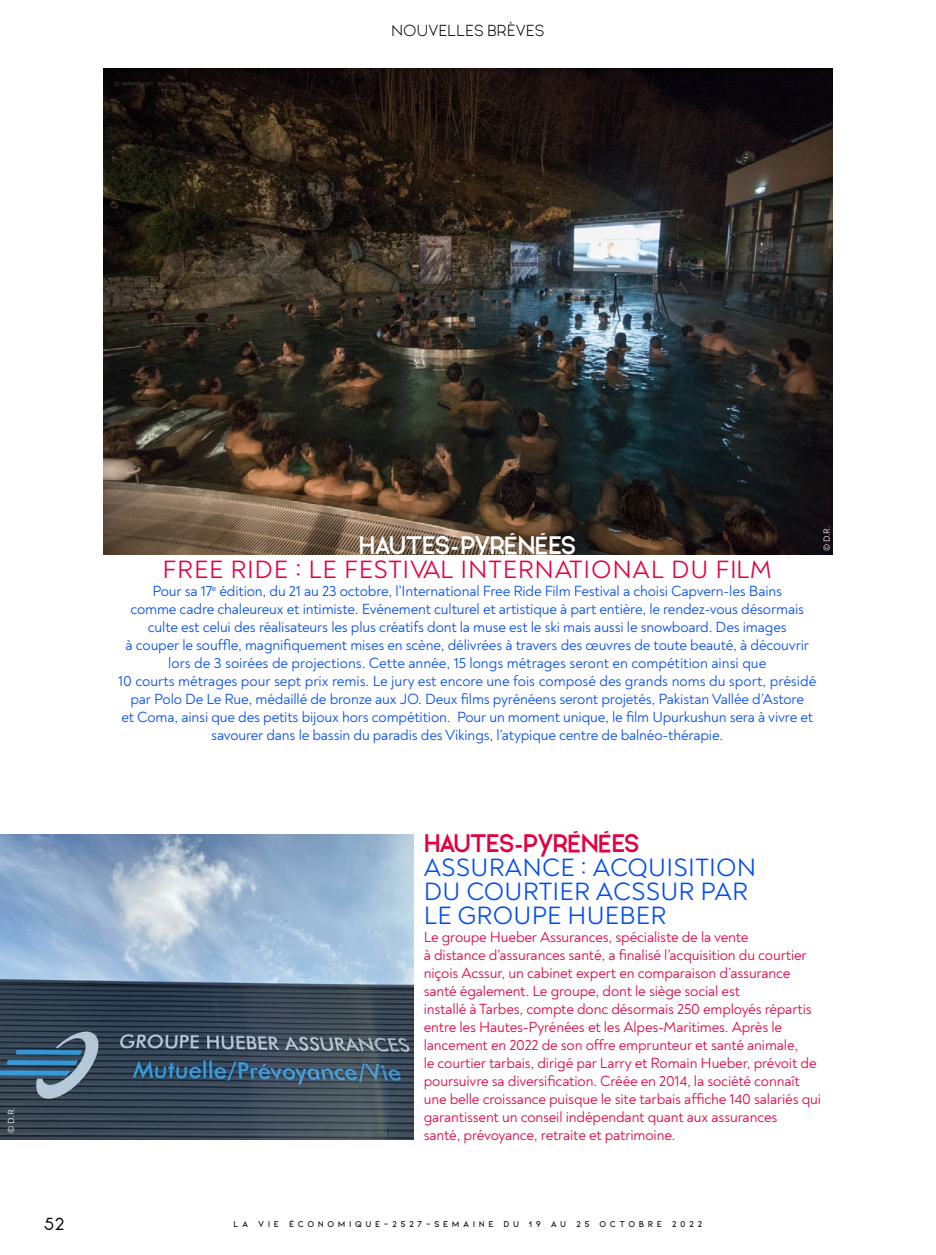
<style>
.page{position:relative;width:936px;height:1255px;background:#fff}
.page>*{position:absolute;margin:0;border:0;box-sizing:border-box;transform-origin:0 0}
.t1{font:25.5px/24px "Noah";letter-spacing:.01em;color:#024bf2}
.t2{font:25.5px "Noah";letter-spacing:.03em;color:#e40040}
.t3{font:300 25.5px "Ginora Sans";color:#000}
.t4{font:700 24px "Ginora Sans";letter-spacing:-.04em;color:#e40040}
.t5{font:700 24px "Ginora Sans";letter-spacing:-.04em;color:#fff}
.t6{font:300 16.5px "Ginora Sans";letter-spacing:.02em;color:#000}
.t7{font:15px/18px "Noah";letter-spacing:-.01em;color:#024bf2;text-align:center}
.t8{font:15px/18px "Noah";letter-spacing:-.01em;color:#e40040}
.t9{font:600 9px "Kiona";letter-spacing:.39em;color:#000}
.t10{font:9px "Noah";color:#fff}
</style>
<div class="page">
<img style="left:103px;top:68px;width:729px;height:486px">
<img style="left:0;top:834px;width:413px;height:305px">
<p class="t6" style="left:391px;top:21px;width:154px">NOUVELLES BRÈVES</p>
<h2 class="t5" style="left:358px;top:532px;width:219px">HAUTES-PYRÉNÉES</h2>
<h1 class="t2" style="left:163px;top:553px;width:610px">FREE RIDE : LE FESTIVAL INTERNATIONAL DU FILM</h1>
<p class="t7" style="left:118px;top:582px;width:699px">Pour sa 17<sup>e</sup> édition, du 21 au 23 octobre, l’International Free Ride Film Festival a choisi Capvern-les Bains<br>comme cadre chaleureux et intimiste. Evénement culturel et artistique à part entière, le rendez-vous désormais culte est celui des réalisateurs les plus créatifs dont la muse est le ski mais aussi le snowboard. Des images<br>à couper le souffle, magnifiquement mises en scène, délivrées à travers des œuvres de toute beauté, à découvrir lors de 3 soirées de projections. Cette année, 15 longs métrages seront en compétition ainsi que<br>10 courts métrages pour sept prix remis. Le jury est encore une fois composé des grands noms du sport, présidé par Polo De Le Rue, médaillé de bronze aux JO. Deux films pyrénéens seront projetés, Pakistan Vallée d’Astore<br>et Coma, ainsi que des petits bijoux hors compétition. Pour un moment unique, le film Upurkushun sera à vivre et savourer dans le bassin du paradis des Vikings, l’atypique centre de balnéo-thérapie.</p>
<p class="t10" style="left:821px;top:551px;width:27px;rotate:-90deg">© D.R.</p>
<p class="t10" style="left:6px;top:1132px;width:27px;rotate:-90deg">© D.R.</p>
<h2 class="t4" style="left:424px;top:830px;width:217px">HAUTES-PYRÉNÉES</h2>
<h1 class="t1" style="left:424px;top:855px;width:334px">ASSURANCE : ACQUISITION<br>DU COURTIER ACSSUR PAR<br>LE GROUPE HUEBER</h1>
<p class="t8" style="left:424px;top:928px;width:399px">Le groupe Hueber Assurances, spécialiste de la vente<br>à distance d’assurances santé, a finalisé l’acquisition du courtier niçois Acssur, un cabinet expert en comparaison d’assurance santé également. Le groupe, dont le siège social est<br>installé à Tarbes, compte donc désormais 250 employés répartis entre les Hautes-Pyrénées et les Alpes-Maritimes. Après le lancement en 2022 de son offre emprunteur et santé animale,<br>le courtier tarbais, dirigé par Larry et Romain Hueber, prévoit de poursuivre sa diversification. Créée en 2014, la société connaît une belle croissance puisque le site tarbais affiche 140 salariés qui garantissent un conseil indépendant quant aux assurances<br>santé, prévoyance, retraite et patrimoine.</p>
<h1 class="t3" style="left:44px;top:1208px;width:22px">52</h1>
<p class="t9" style="left:233px;top:1219px;width:470px">LA VIE ÉCONOMIQUE-2527-SEMAINE DU 19 AU 25 OCTOBRE 2022</p>
</div>
